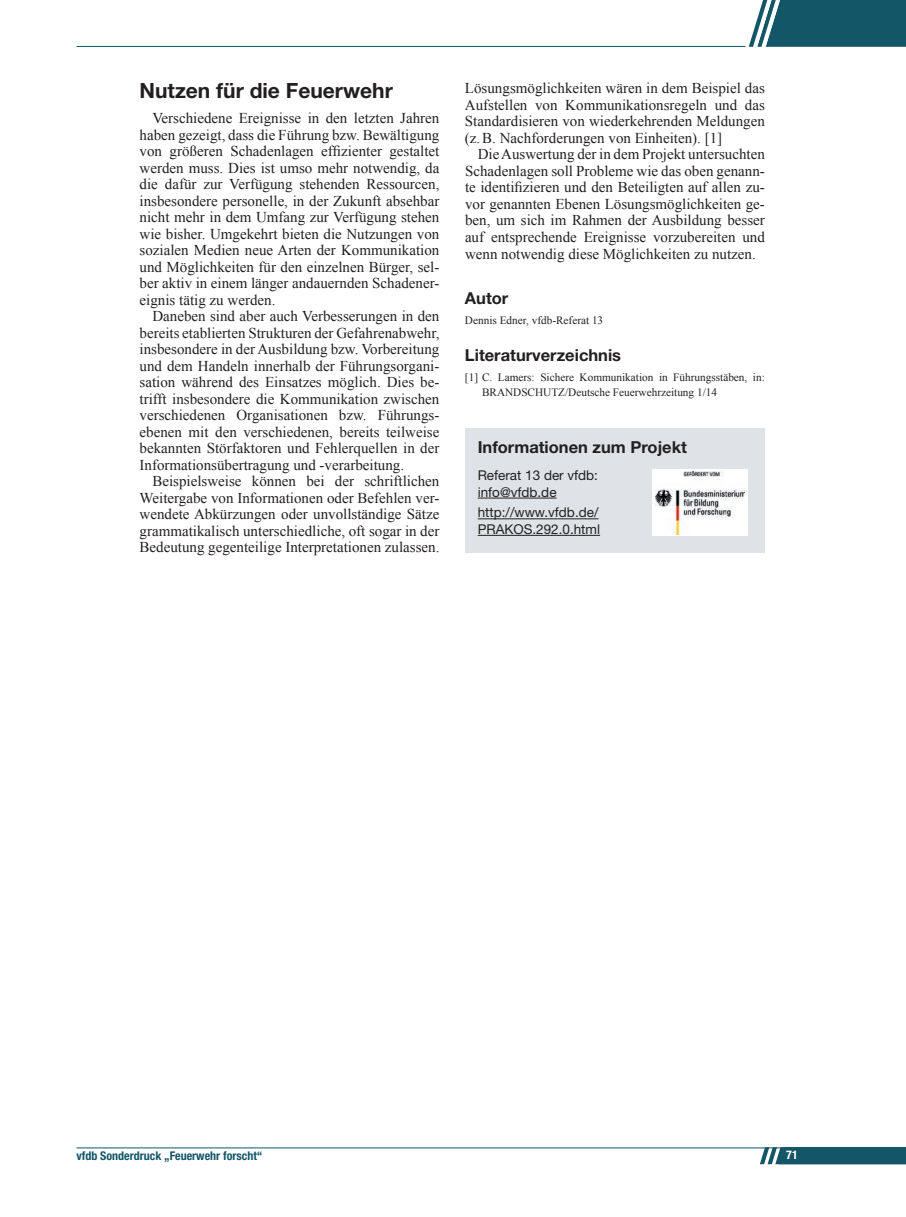
<style>
.page{position:relative;width:906px;height:1217px;background:#fff}
.page>*{position:absolute;margin:0;border:0;box-sizing:border-box;transform-origin:0 0}
.t1{font:700 21px "Helvetica Neue LT Std";color:#231f20}
.t2{font:700 16.5px "Helvetica Neue LT Std";color:#231f20}
.t3{font:15px "Times New Roman";color:#231f20}
.t4{font:13.5px/16.5px "Helvetica Neue LT Std";color:#231f20}
.t5{font:700 condensed 12px "Helvetica Neue LT Std";color:#125668}
.t6{font:700 condensed 12px "Helvetica Neue LT Std";color:#fff}
.t7{font:11.25px/14.2px "Times New Roman";color:#231f20}
</style>
<div class="page">
<hr style="left:77px;top:1147px;width:829px;height:1px;background:#125668">
<svg style="left:749px;top:0;width:157px;height:47px;background:#2a6777"></svg>
<svg style="left:760px;top:1147px;width:146px;height:16px;background:#206071"></svg>
<hr style="left:77px;top:46px;width:668px;height:1px;background:#125668">
<div style="left:465px;top:428px;width:300px;height:125px;background:#dfe3e7"></div>
<div style="left:652px;top:469px;width:95px;height:67px;background:#fff"></div>
<img style="left:655px;top:472px;width:89px;height:62px">
<hr style="left:478px;top:497px;width:78px;height:1px;background:#231f20">
<hr style="left:478px;top:518px;width:120px;height:1px;background:#231f20">
<hr style="left:478px;top:535px;width:122px;height:1px;background:#231f20">
<p class="t1" style="left:140px;top:77px;width:255px">Nutzen für die Feuerwehr</p>
<p class="t3" style="left:152px;top:108px;width:289px">Verschiedene Ereignisse in den letzten Jahren</p>
<p class="t3" style="left:140px;top:124px;width:301px">haben gezeigt, dass die Führung bzw. Bewältigung</p>
<p class="t3" style="left:140px;top:141px;width:301px">von größeren Schadenlagen effizienter gestaltet</p>
<p class="t3" style="left:140px;top:157px;width:301px">werden muss. Dies ist umso mehr notwendig, da</p>
<p class="t3" style="left:140px;top:174px;width:301px">die dafür zur Verfügung stehenden Ressourcen,</p>
<p class="t3" style="left:140px;top:190px;width:301px">insbesondere personelle, in der Zukunft absehbar</p>
<p class="t3" style="left:140px;top:207px;width:301px">nicht mehr in dem Umfang zur Verfügung stehen</p>
<p class="t3" style="left:140px;top:223px;width:301px">wie bisher. Umgekehrt bieten die Nutzungen von</p>
<p class="t3" style="left:140px;top:240px;width:301px">sozialen Medien neue Arten der Kommunikation</p>
<p class="t3" style="left:140px;top:256px;width:301px">und Möglichkeiten für den einzelnen Bürger, sel-</p>
<p class="t3" style="left:140px;top:273px;width:301px">ber aktiv in einem länger andauernden Schadener-</p>
<p class="t3" style="left:140px;top:289px;width:137px">eignis tätig zu werden.</p>
<p class="t3" style="left:152px;top:306px;width:289px">Daneben sind aber auch Verbesserungen in den</p>
<p class="t3" style="left:140px;top:322px;width:301px">bereits etablierten Strukturen der Gefahrenabwehr,</p>
<p class="t3" style="left:140px;top:339px;width:301px">insbesondere in der Ausbildung bzw. Vorbereitung</p>
<p class="t3" style="left:140px;top:355px;width:301px">und dem Handeln innerhalb der Führungsorgani-</p>
<p class="t3" style="left:140px;top:372px;width:301px">sation während des Einsatzes möglich. Dies be-</p>
<p class="t3" style="left:140px;top:388px;width:301px">trifft insbesondere die Kommunikation zwischen</p>
<p class="t3" style="left:140px;top:405px;width:301px">verschiedenen Organisationen bzw. Führungs-</p>
<p class="t3" style="left:140px;top:421px;width:301px">ebenen mit den verschiedenen, bereits teilweise</p>
<p class="t3" style="left:140px;top:438px;width:301px">bekannten Störfaktoren und Fehlerquellen in der</p>
<p class="t3" style="left:140px;top:454px;width:266px">Informationsübertragung und -verarbeitung.</p>
<p class="t3" style="left:152px;top:471px;width:289px">Beispielsweise können bei der schriftlichen</p>
<p class="t3" style="left:140px;top:487px;width:301px">Weitergabe von Informationen oder Befehlen ver-</p>
<p class="t3" style="left:140px;top:504px;width:301px">wendete Abkürzungen oder unvollständige Sätze</p>
<p class="t3" style="left:140px;top:520px;width:301px">grammatikalisch unterschiedliche, oft sogar in der</p>
<p class="t3" style="left:140px;top:537px;width:301px">Bedeutung gegenteilige Interpretationen zulassen.</p>
<p class="t3" style="left:465px;top:78px;width:301px">Lösungsmöglichkeiten wären in dem Beispiel das</p>
<p class="t3" style="left:465px;top:95px;width:301px">Aufstellen von Kommunikationsregeln und das</p>
<p class="t3" style="left:465px;top:111px;width:301px">Standardisieren von wiederkehrenden Meldungen</p>
<p class="t3" style="left:465px;top:128px;width:259px">(z. B. Nachforderungen von Einheiten). [1]</p>
<p class="t3" style="left:478px;top:144px;width:289px">Die Auswertung der in dem Projekt untersuchten</p>
<p class="t3" style="left:465px;top:161px;width:301px">Schadenlagen soll Probleme wie das oben genann-</p>
<p class="t3" style="left:465px;top:177px;width:301px">te identifizieren und den Beteiligten auf allen zu-</p>
<p class="t3" style="left:465px;top:194px;width:301px">vor genannten Ebenen Lösungsmöglichkeiten ge-</p>
<p class="t3" style="left:465px;top:210px;width:301px">ben, um sich im Rahmen der Ausbildung besser</p>
<p class="t3" style="left:465px;top:227px;width:301px">auf entsprechende Ereignisse vorzubereiten und</p>
<p class="t3" style="left:465px;top:243px;width:292px">wenn notwendig diese Möglichkeiten zu nutzen.</p>
<p class="t2" style="left:465px;top:287px;width:45px">Autor</p>
<p class="t7" style="left:465px;top:313px;width:140px">Dennis Edner, vfdb-Referat 13</p>
<p class="t2" style="left:465px;top:344px;width:158px">Literaturverzeichnis</p>
<p class="t7" style="left:482px;top:370px;width:284px;text-indent:-17px">[1] C. Lamers: Sichere Kommunikation in Führungsstäben, in:<br>BRANDSCHUTZ/Deutsche Feuerwehrzeitung 1/14</p>
<p class="t2" style="left:478px;top:437px;width:211px">Informationen zum Projekt</p>
<p class="t4" style="left:478px;top:467px;width:122px">Referat 13 der vfdb: info@vfdb.de</p>
<p class="t4" style="left:478px;top:504px;width:124px">http://www.vfdb.de/<br>PRAKOS.292.0.html</p>
<p class="t5" style="left:76px;top:1147px;width:58px">vfdb 1/2016</p>
<p class="t6" style="left:788px;top:1147px;width:13px">33</p>
<p class="t5" style="left:100px;top:1148px;width:164px">Sonderdruck „Feuerwehr forscht“</p>
<p class="t6" style="left:786px;top:1147px;width:13px">71</p>
</div>
